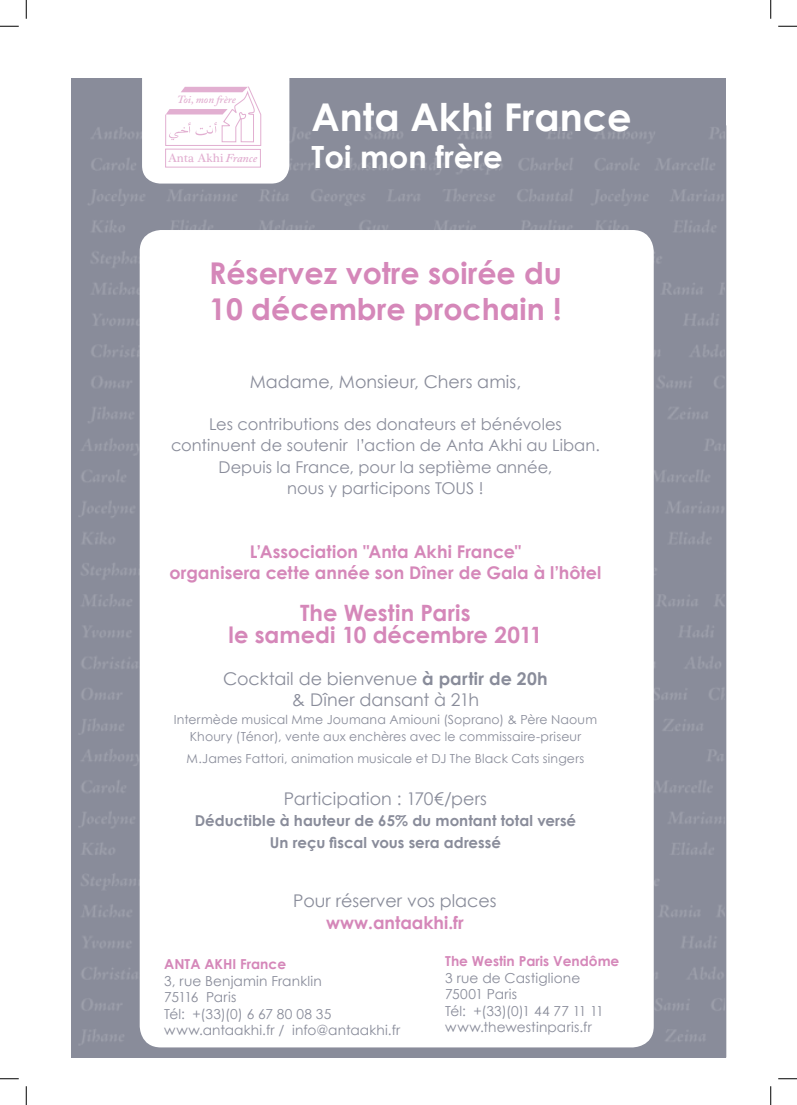
<style>
.page{position:relative;width:797px;height:1105px;background:#fff}
.page>*{position:absolute;margin:0;border:0;box-sizing:border-box;transform-origin:0 0}
.t1{font:700 38.25px "Century Gothic";color:#fff}
.t2{font:700 30.62px "Century Gothic";color:#fff}
.t3{font:700 30px/36px "Century Gothic";color:#d587b9}
.t4{font:700 22.5px "Century Gothic";letter-spacing:.005em;color:#d587b9}
.t5{font:17.5px "Century Gothic";color:#898c9a}
.t6{font:700 17.5px "Century Gothic";color:#d587b9}
.t7{font:16.25px/21.2px "Century Gothic";color:#898c9a;text-align:center}
.t8{font:700 15px "Century Gothic";letter-spacing:.005em;color:#898c9a}
.t9{font:13.75px "Century Gothic";letter-spacing:.01em;color:#898c9a}
.t10{font:700 13.75px "Century Gothic";color:#d587b9}
.t11{font:13.75px "Century Gothic";letter-spacing:-.035em;color:#898c9a}
.t12{font:12.5px/17.5px "Century Gothic";letter-spacing:.015em;color:#898c9a;text-align:center}
.t13{font:12.25px "Plantagenet Cherokee";color:#e2afd1}
.t14{font:italic 600 10.88px "Adobe Caslon Pro";color:#e2afd1}
.s1{font-family:"Adobe Caslon Pro";font-weight:600;font-style:italic;font-size:12px}
.s2{font-weight:700}
</style>
<div class="page">
<div style="left:71px;top:78px;width:654px;height:979px;background:#898c9a"></div>
<img style="left:79px;top:127px;width:645px;height:921px">
<div style="left:140px;top:230px;width:513px;height:817px;background:#fff;border-radius:21px"></div>
<div style="left:142px;top:59px;width:147px;height:125px;background:#fff;border-radius:18px"></div>
<div style="left:165px;top:149px;width:96px;height:18px;border:1px solid #e2afd1"></div>
<svg style="left:165px;top:86px;width:96px;height:60px"></svg>
<svg style="left:0;top:25px;width:19px;height:2px"></svg>
<svg style="left:778px;top:25px;width:19px;height:2px"></svg>
<svg style="left:0;top:1078px;width:19px;height:1px"></svg>
<svg style="left:778px;top:1078px;width:19px;height:1px"></svg>
<svg style="left:25px;top:0;width:2px;height:19px"></svg>
<svg style="left:25px;top:1086px;width:2px;height:19px"></svg>
<svg style="left:770px;top:0;width:1px;height:19px"></svg>
<svg style="left:770px;top:1086px;width:1px;height:19px"></svg>
<p class="t14" style="left:177px;top:93px;width:60px">Toi, mon frère</p>
<p class="t13" style="left:168px;top:151px;width:91px">Anta Akhi <span class="s1">France</span></p>
<p class="t1" style="left:311px;top:88px;width:322px">Anta Akhi France</p>
<p class="t2" style="left:311px;top:134px;width:193px">Toi mon frère</p>
<p class="t3" style="left:209px;top:254px;width:354px">Réservez votre soirée du<br>10 décembre prochain !</p>
<p class="t5" style="left:250px;top:369px;width:273px">Madame, Monsieur, Chers amis,</p>
<p class="t7" style="left:171px;top:413px;width:430px">Les contributions des donateurs et bénévoles continuent de soutenir l’action de Anta Akhi au Liban.</p>
<p class="t7" style="left:218px;top:456px;width:335px">Depuis la France, pour la septième année,</p>
<p class="t7" style="left:287px;top:477px;width:198px">nous y participons TOUS !</p>
<p class="t6" style="left:250px;top:538px;width:273px">L’Association "Anta Akhi France"</p>
<p class="t6" style="left:169px;top:559px;width:433px">organisera cette année son Dîner de Gala à l’hôtel</p>
<p class="t4" style="left:300px;top:596px;width:172px">The Westin Paris</p>
<p class="t4" style="left:228px;top:617px;width:315px">le samedi 10 décembre 2011</p>
<p class="t5" style="left:223px;top:666px;width:326px">Cocktail de bienvenue <span class="s2">à partir de 20h</span></p>
<p class="t5" style="left:292px;top:688px;width:188px">&amp; Dîner dansant à 21h</p>
<p class="t12" style="left:174px;top:710px;width:425px">Intermède musical Mme Joumana Amiouni (Soprano) &amp; Père Naoum<br>Khoury (Ténor), vente aux enchères avec le commissaire-priseur</p>
<p class="t12" style="left:187px;top:749px;width:399px">M.James Fattori, animation musicale et DJ The Black Cats singers</p>
<p class="t5" style="left:284px;top:786px;width:204px">Participation : 170€/pers</p>
<p class="t8" style="left:195px;top:809px;width:383px">Déductible à hauteur de 65% du montant total versé</p>
<p class="t8" style="left:270px;top:831px;width:232px">Un reçu fiscal vous sera adressé</p>
<p class="t5" style="left:293px;top:888px;width:205px">Pour réserver vos places</p>
<p class="t6" style="left:326px;top:909px;width:139px">www.antaakhi.fr</p>
<p class="t10" style="left:164px;top:954px;width:123px">ANTA AKHI France</p>
<p class="t9" style="left:164px;top:971px;width:159px">3, rue Benjamin Franklin</p>
<p class="t11" style="left:164px;top:988px;width:74px">75116 Paris</p>
<p class="t9" style="left:164px;top:1004px;width:169px">Tél: +(33)(0) 6 67 80 08 35</p>
<p class="t9" style="left:164px;top:1021px;width:237px">www.antaakhi.fr / info@antaakhi.fr</p>
<p class="t10" style="left:445px;top:951px;width:176px">The Westin Paris Vendôme</p>
<p class="t9" style="left:445px;top:968px;width:137px">3 rue de Castiglione</p>
<p class="t9" style="left:445px;top:984px;width:73px">75001 Paris</p>
<p class="t9" style="left:445px;top:1001px;width:160px">Tél: +(33)(0)1 44 77 11 11</p>
<p class="t9" style="left:445px;top:1017px;width:148px">www.thewestinparis.fr</p>
</div>
